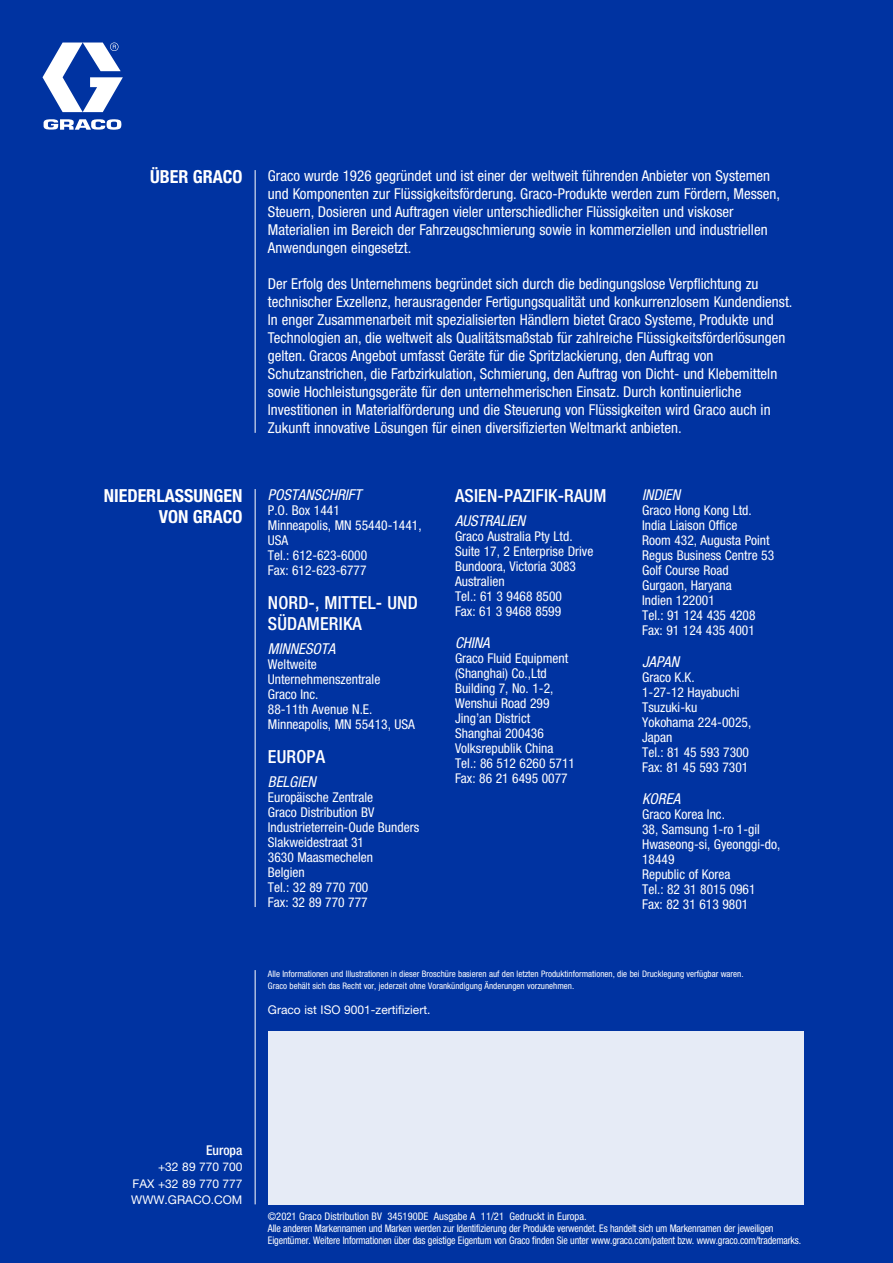
<style>
.page{position:relative;width:893px;height:1263px;background:#0033a1}
.page>*{position:absolute;margin:0;border:0;box-sizing:border-box;transform-origin:0 0}
.t1{font:500 condensed 18px/21px "Helvetica Neue LT Std";letter-spacing:.01em;color:#fff}
.t2{font:700 condensed 18px/21px "Helvetica Neue LT Std";color:#fff;text-align:right}
.t3{font:condensed 15px/18px "Helvetica Neue LT Std";color:#fff}
.t4{font:italic condensed 15px "Helvetica Neue LT Std";color:#fff}
.t5{font:condensed 13.5px/15px "Helvetica Neue LT Std";color:#fff}
.t6{font:500 condensed 13.5px "Helvetica Neue LT Std";color:#fff}
.t7{font:12px/16.5px "Helvetica Neue LT Std";color:#fff;text-align:justify}
.t8{font:condensed 10.5px/12px "Helvetica Neue LT Std";letter-spacing:-.015em;color:#fff}
.t9{font:condensed 9px/12px "Helvetica Neue LT Std";color:#fff}
</style>
<div class="page">
<div style="left:268px;top:1031px;width:536px;height:173px;background:#e6ebf6"></div>
<svg style="left:43px;top:43px;width:80px;height:87px"></svg>
<hr style="left:255px;top:170px;width:1px;height:263px;background:#fff">
<hr style="left:255px;top:970px;width:1px;height:234px;background:#fff">
<hr style="left:255px;top:489px;width:1px;height:418px;background:#fff">
<p class="t2" style="left:150px;top:166px;width:94px">ÜBER GRACO</p>
<p class="t3" style="left:268px;top:166px;width:514px">Graco wurde 1926 gegründet und ist einer der weltweit führenden Anbieter von Systemen und Komponenten zur Flüssigkeitsförderung. Graco-Produkte werden zum Fördern, Messen, Steuern, Dosieren und Auftragen vieler unterschiedlicher Flüssigkeiten und viskoser Materialien im Bereich der Fahrzeugschmierung sowie in kommerziellen und industriellen Anwendungen eingesetzt.</p>
<p class="t3" style="left:268px;top:274px;width:526px">Der Erfolg des Unternehmens begründet sich durch die bedingungslose Verpflichtung zu technischer Exzellenz, herausragender Fertigungsqualität und konkurrenzlosem Kundendienst.<br>In enger Zusammenarbeit mit spezialisierten Händlern bietet Graco Systeme, Produkte und Technologien an, die weltweit als Qualitätsmaßstab für zahlreiche Flüssigkeitsförderlösungen gelten. Gracos Angebot umfasst Geräte für die Spritzlackierung, den Auftrag von Schutzanstrichen, die Farbzirkulation, Schmierung, den Auftrag von Dicht- und Klebemitteln sowie Hochleistungsgeräte für den unternehmerischen Einsatz. Durch kontinuierliche Investitionen in Materialförderung und die Steuerung von Flüssigkeiten wird Graco auch in Zukunft innovative Lösungen für einen diversifizierten Weltmarkt anbieten.</p>
<p class="t2" style="left:104px;top:485px;width:140px">NIEDERLASSUNGEN<br>VON GRACO</p>
<p class="t4" style="left:268px;top:486px;width:95px">POSTANSCHRIFT</p>
<p class="t5" style="left:268px;top:502px;width:155px">P.O. Box 1441<br>Minneapolis, MN 55440-1441,<br>USA<br>Tel.: 612-623-6000<br>Fax: 612-623-6777</p>
<p class="t1" style="left:268px;top:592px;width:151px">NORD-, MITTEL- UND<br>SÜDAMERIKA</p>
<p class="t4" style="left:268px;top:640px;width:69px">MINNESOTA</p>
<p class="t5" style="left:268px;top:656px;width:149px">Weltweite<br>Unternehmenszentrale<br>Graco Inc.<br>88-11th Avenue N.E.<br>Minneapolis, MN 55413, USA</p>
<p class="t1" style="left:268px;top:746px;width:59px">EUROPA</p>
<p class="t4" style="left:268px;top:773px;width:49px">BELGIEN</p>
<p class="t5" style="left:268px;top:790px;width:153px">Europäische Zentrale<br>Graco Distribution BV<br>Industrieterrein-Oude Bunders<br>Slakweidestraat 31<br>3630 Maasmechelen<br>Belgien<br>Tel.: 32 89 770 700<br>Fax: 32 89 770 777</p>
<p class="t1" style="left:455px;top:485px;width:153px">ASIEN-PAZIFIK-RAUM</p>
<p class="t4" style="left:455px;top:512px;width:72px">AUSTRALIEN</p>
<p class="t5" style="left:455px;top:528px;width:140px">Graco Australia Pty Ltd.<br>Suite 17, 2 Enterprise Drive<br>Bundoora, Victoria 3083<br>Australien<br>Tel.: 61 3 9468 8500<br>Fax: 61 3 9468 8599</p>
<p class="t4" style="left:455px;top:634px;width:36px">CHINA</p>
<p class="t5" style="left:455px;top:650px;width:121px">Graco Fluid Equipment (Shanghai) Co.,Ltd<br>Building 7, No. 1-2,<br>Wenshui Road 299<br>Jing’an District<br>Shanghai 200436<br>Volksrepublik China<br>Tel.: 86 512 6260 5711<br>Fax: 86 21 6495 0077</p>
<p class="t4" style="left:642px;top:486px;width:40px">INDIEN</p>
<p class="t5" style="left:642px;top:502px;width:134px">Graco Hong Kong Ltd.<br>India Liaison Office<br>Room 432, Augusta Point<br>Regus Business Centre 53<br>Golf Course Road<br>Gurgaon, Haryana<br>Indien 122001<br>Tel.: 91 124 435 4208<br>Fax: 91 124 435 4001</p>
<p class="t4" style="left:642px;top:653px;width:38px">JAPAN</p>
<p class="t5" style="left:642px;top:669px;width:111px">Graco K.K.<br>1-27-12 Hayabuchi<br>Tsuzuki-ku<br>Yokohama 224-0025,<br>Japan<br>Tel.: 81 45 593 7300<br>Fax: 81 45 593 7301</p>
<p class="t4" style="left:642px;top:790px;width:40px">KOREA</p>
<p class="t5" style="left:642px;top:806px;width:140px">Graco Korea Inc.<br>38, Samsung 1-ro 1-gil<br>Hwaseong-si, Gyeonggi-do,<br>18449<br>Republic of Korea<br>Tel.: 82 31 8015 0961<br>Fax: 82 31 613 9801</p>
<p class="t9" style="left:268px;top:967px;width:477px">Alle Informationen und Illustrationen in dieser Broschüre basieren auf den letzten Produktinformationen, die bei Drucklegung verfügbar waren.<br>Graco behält sich das Recht vor, jederzeit ohne Vorankündigung Änderungen vorzunehmen.</p>
<p class="t7" style="left:268px;top:1001px;width:164px">Graco ist ISO 9001-zertifiziert.</p>
<p class="t6" style="left:206px;top:1142px;width:38px">Europa</p>
<p class="t7" style="left:131px;top:1159px;width:113px;text-indent:27px">+32 89 770 700<br>FAX +32 89 770 777<br>WWW.GRACO.COM</p>
<p class="t8" style="left:268px;top:1210px;width:535px">©2021 Graco Distribution BV 345190DE Ausgabe A 11/21 Gedruckt in Europa.<br>Alle anderen Markennamen und Marken werden zur Identifizierung der Produkte verwendet. Es handelt sich um Markennamen der jeweiligen<br>Eigentümer. Weitere Informationen über das geistige Eigentum von Graco finden Sie unter www.graco.com/patent bzw. www.graco.com/trademarks.</p>
</div>
